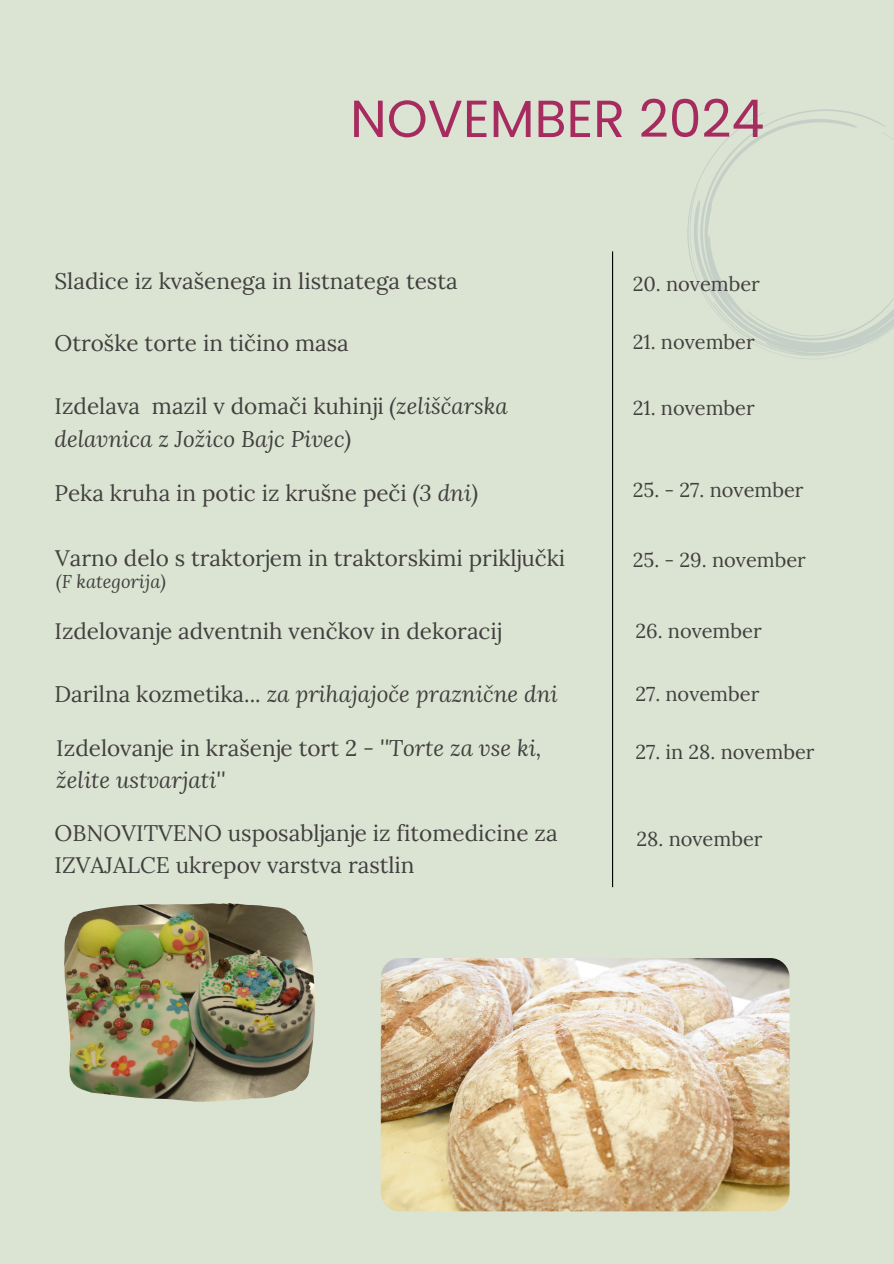
<style>
.page{position:relative;width:894px;height:1264px;background:#fff}
.page>*{position:absolute;margin:0;border:0;box-sizing:border-box;transform-origin:0 0}
.t1{font:52.05px "Poppins";color:#a62b5f}
.t2{font:22.5px/31.5px "Lora";color:#42403f}
.t3{font:italic 22.5px/32.7px "Lora";color:#42403f}
.t4{font:19.95px "Lora";color:#42403f}
.t5{font:italic 18.3px "Lora";color:#42403f}
.s1{font-style:normal}
.s2{font-style:italic}
</style>
<div class="page">
<div style="left:0;top:0;width:893px;height:1263px;background:#dbe4d3"></div>
<svg style="left:687px;top:185px;width:19px;height:113px"></svg>
<svg style="left:706px;top:109px;width:187px;height:250px"></svg>
<hr style="left:612px;top:251px;width:1px;height:636px;background:#000">
<img style="left:64px;top:903px;width:251px;height:198px">
<img style="left:380px;top:958px;width:409px;height:253px;border-radius:19px">
<p class="t1" style="left:350px;top:82px;width:415px">NOVEMBER 2024</p>
<h2 class="t2" style="left:54px;top:265px;width:404px">Sladice iz kvašenega in listnatega testa</h2>
<p class="t4" style="left:632px;top:271px;width:129px">20. november</p>
<p class="t2" style="left:54px;top:327px;width:296px">Otroške torte in tičino masa</p>
<p class="t4" style="left:632px;top:329px;width:123px">21. november</p>
<p class="t3" style="left:54px;top:389px;width:454px"><span class="s1">Izdelava mazil v domači kuhinji</span> (zeliščarska delavnica z Jožico Bajc Pivec)</p>
<h2 class="t4" style="left:632px;top:395px;width:123px">21. november</h2>
<h2 class="t2" style="left:54px;top:476px;width:425px">Peka kruha in potic iz krušne peči <span class="s2">(3 dni)</span></h2>
<p class="t4" style="left:632px;top:477px;width:172px">25. - 27. november</p>
<p class="t2" style="left:55px;top:542px;width:511px">Varno delo s traktorjem in traktorskimi priključki</p>
<h2 class="t5" style="left:56px;top:568px;width:111px">(F kategorija)</h2>
<h2 class="t4" style="left:632px;top:546px;width:175px">25. - 29. november</h2>
<p class="t2" style="left:54px;top:614px;width:449px">Izdelovanje adventnih venčkov in dekoracij</p>
<p class="t4" style="left:635px;top:618px;width:128px">26. november</p>
<p class="t3" style="left:54px;top:676px;width:505px"><span class="s1">Darilna kozmetika...</span> za prihajajoče praznične dni</p>
<p class="t4" style="left:635px;top:681px;width:125px">27. november</p>
<h2 class="t3" style="left:56px;top:730px;width:486px"><span class="s1">Izdelovanje in krašenje tort 2 -</span> ''Torte za vse ki, želite ustvarjati''</h2>
<h2 class="t4" style="left:635px;top:739px;width:181px">27. in 28. november</h2>
<p class="t2" style="left:54px;top:817px;width:504px">OBNOVITVENO usposabljanje iz fitomedicine za<br>IZVAJALCE ukrepov varstva rastlin</p>
<h2 class="t4" style="left:636px;top:825px;width:127px">28. november</h2>
</div>
